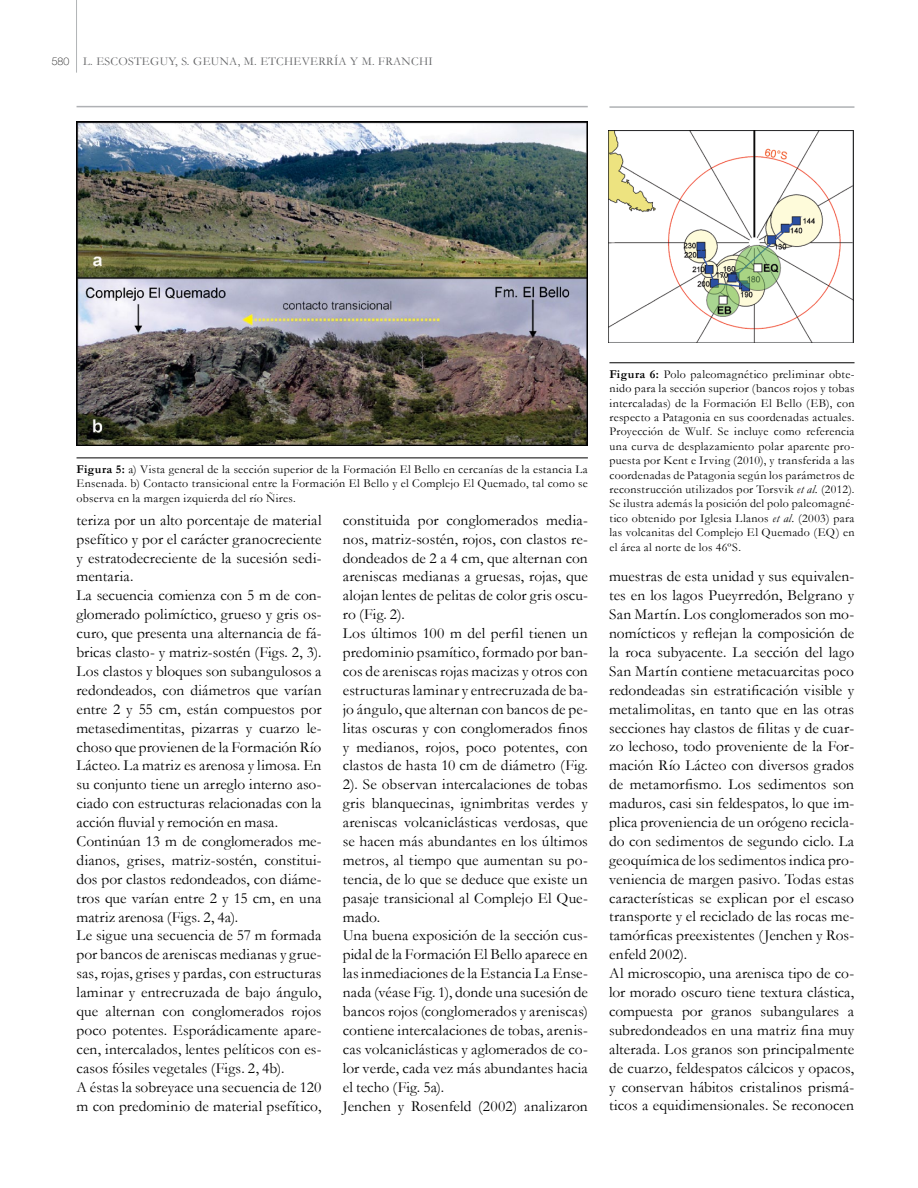
<style>
.page{position:relative;width:918px;height:1188px;background:#fff}
.page>*{position:absolute;margin:0;border:0;box-sizing:border-box;transform-origin:0 0}
.t1{font:15.45px/18.9px "Garamond";letter-spacing:.005em;color:#000}
.t2{font:12px/14.4px "Garamond";letter-spacing:.025em;color:#000;text-align:justify}
.t3{font:12px "Garamond";letter-spacing:.025em;color:#636466}
.s1{font-family:"Helvetica Neue";font-weight:100;font-size:10.5px;color:#000}
.s2{font-weight:700}
.s3{font-style:italic}
</style>
<div class="page">
<hr style="left:76px;top:0;width:1px;height:73px;background:#b1b4b6">
<img style="left:77px;top:121px;width:511px;height:324px">
<hr style="left:77px;top:458px;width:511px;height:1px;background:#000">
<hr style="left:77px;top:106px;width:511px;height:1px;background:#afb1b4">
<hr style="left:609px;top:363px;width:246px;height:1px;background:#000">
<hr style="left:609px;top:106px;width:245px;height:2px;background:#afb1b4">
<img style="left:608px;top:131px;width:245px;height:211px">
<p class="t3" style="left:52px;top:53px;width:382px"><span class="s1">580</span> L. ESCOSTEGUY, S. GEUNA, M. ETCHEVERRÍA y M. FRANCHI</p>
<p class="t2" style="left:77px;top:462px;width:513px"><span class="s2">Figura 5:</span> a) Vista general de la sección superior de la Formación El Bello en cercanías de la estancia La Ensenada. b) Contacto transicional entre la Formación El Bello y el Complejo El Quemado, tal como se observa en la margen izquierda del río Ñires.</p>
<p class="t1" style="left:77px;top:510px;width:247px">teriza por un alto porcentaje de material psefítico y por el carácter granocreciente y estratodecreciente de la sucesión sedi&shy;mentaria.<br>La secuencia comienza con 5 m de con&shy;glomerado polimíctico, grueso y gris os&shy;curo, que presenta una alternancia de fá&shy;bricas clasto- y matriz-sostén (Figs. 2, 3).<br>Los clastos y bloques son subangulosos a redondeados, con diámetros que varían entre 2 y 55 cm, están compuestos por metasedimentitas, pizarras y cuarzo le&shy;choso que provienen de la Formación Río Lácteo. La matriz es arenosa y limosa. En su conjunto tiene un arreglo interno aso&shy;ciado con estructuras relacionadas con la acción fluvial y remoción en masa.<br>Continúan 13 m de conglomerados me&shy;dianos, grises, matriz-sostén, constitui&shy;dos por clastos redondeados, con diáme&shy;tros que varían entre 2 y 15 cm, en una matriz arenosa (Figs. 2, 4a).<br>Le sigue una secuencia de 57 m formada por bancos de areniscas medianas y grue&shy;sas, rojas, grises y pardas, con estructuras laminar y entrecruzada de bajo ángulo, que alternan con conglomerados rojos poco potentes. Esporádicamente apare&shy;cen, intercalados, lentes pelíticos con es&shy;casos fósiles vegetales (Figs. 2, 4b).<br>A éstas la sobreyace una secuencia de 120 m con predominio de material psefítico,</p>
<p class="t1" style="left:343px;top:510px;width:247px">constituida por conglomerados media&shy;nos, matriz-sostén, rojos, con clastos re&shy;dondeados de 2 a 4 cm, que alternan con areniscas medianas a gruesas, rojas, que alojan lentes de pelitas de color gris oscu&shy;ro (Fig. 2).<br>Los últimos 100 m del perfil tienen un predominio psamítico, formado por ban&shy;cos de areniscas rojas macizas y otros con estructuras laminar y entrecruzada de ba&shy;jo ángulo, que alternan con bancos de pe&shy;litas oscuras y con conglomerados finos y medianos, rojos, poco potentes, con clastos de hasta 10 cm de diámetro (Fig.<br>2). Se observan intercalaciones de tobas gris blanquecinas, ignimbritas verdes y areniscas volcaniclásticas verdosas, que se hacen más abundantes en los últimos metros, al tiempo que aumentan su po&shy;tencia, de lo que se deduce que existe un pasaje transicional al Complejo El Que&shy;mado.<br>Una buena exposición de la sección cus&shy;pidal de la Formación El Bello aparece en las inmediaciones de la Estancia La Ense&shy;nada (véase Fig. 1), donde una sucesión de bancos rojos (conglomerados y areniscas) contiene intercalaciones de tobas, arenis&shy;cas volcaniclásticas y aglomerados de co&shy;lor verde, cada vez más abundantes hacia el techo (Fig. 5a).<br>Jenchen y Rosenfeld (2002) analizaron</p>
<p class="t2" style="left:609px;top:367px;width:247px"><span class="s2">Figura 6:</span> Polo paleomagnético preliminar obte&shy;nido para la sección superior (bancos rojos y tobas intercaladas) de la Formación El Bello (EB), con respecto a Patagonia en sus coordenadas actuales.<br>Proyección de Wulf. Se incluye como referencia una curva de desplazamiento polar aparente pro&shy;puesta por Kent e Irving (2010), y transferida a las coordenadas de Patagonia según los parámetros de reconstrucción utilizados por Torsvik <span class="s3">et al.</span> (2012).<br>Se ilustra además la posición del polo paleomagné&shy;tico obtenido por Iglesia Llanos <span class="s3">et al.</span> (2003) para las volcanitas del Complejo El Quemado (EQ) en el área al norte de los 46ºS.</p>
<p class="t1" style="left:609px;top:567px;width:247px">muestras de esta unidad y sus equivalen&shy;tes en los lagos Pueyrredón, Belgrano y San Martín. Los conglomerados son mo&shy;nomícticos y reflejan la composición de la roca subyacente. La sección del lago San Martín contiene metacuarcitas poco redondeadas sin estratificación visible y metalimolitas, en tanto que en las otras secciones hay clastos de filitas y de cuar&shy;zo lechoso, todo proveniente de la For&shy;mación Río Lácteo con diversos grados de metamorfismo. Los sedimentos son maduros, casi sin feldespatos, lo que im&shy;plica proveniencia de un orógeno recicla&shy;do con sedimentos de segundo ciclo. La geoquímica de los sedimentos indica pro&shy;veniencia de margen pasivo. Todas estas características se explican por el escaso transporte y el reciclado de las rocas me&shy;tamórficas preexistentes (Jenchen y Ros&shy;enfeld 2002).<br>Al microscopio, una arenisca tipo de co&shy;lor morado oscuro tiene textura clástica, compuesta por granos subangulares a subredondeados en una matriz fina muy alterada. Los granos son principalmente de cuarzo, feldespatos cálcicos y opacos, y conservan hábitos cristalinos prismá&shy;ticos a equidimensionales. Se reconocen</p>
</div>
